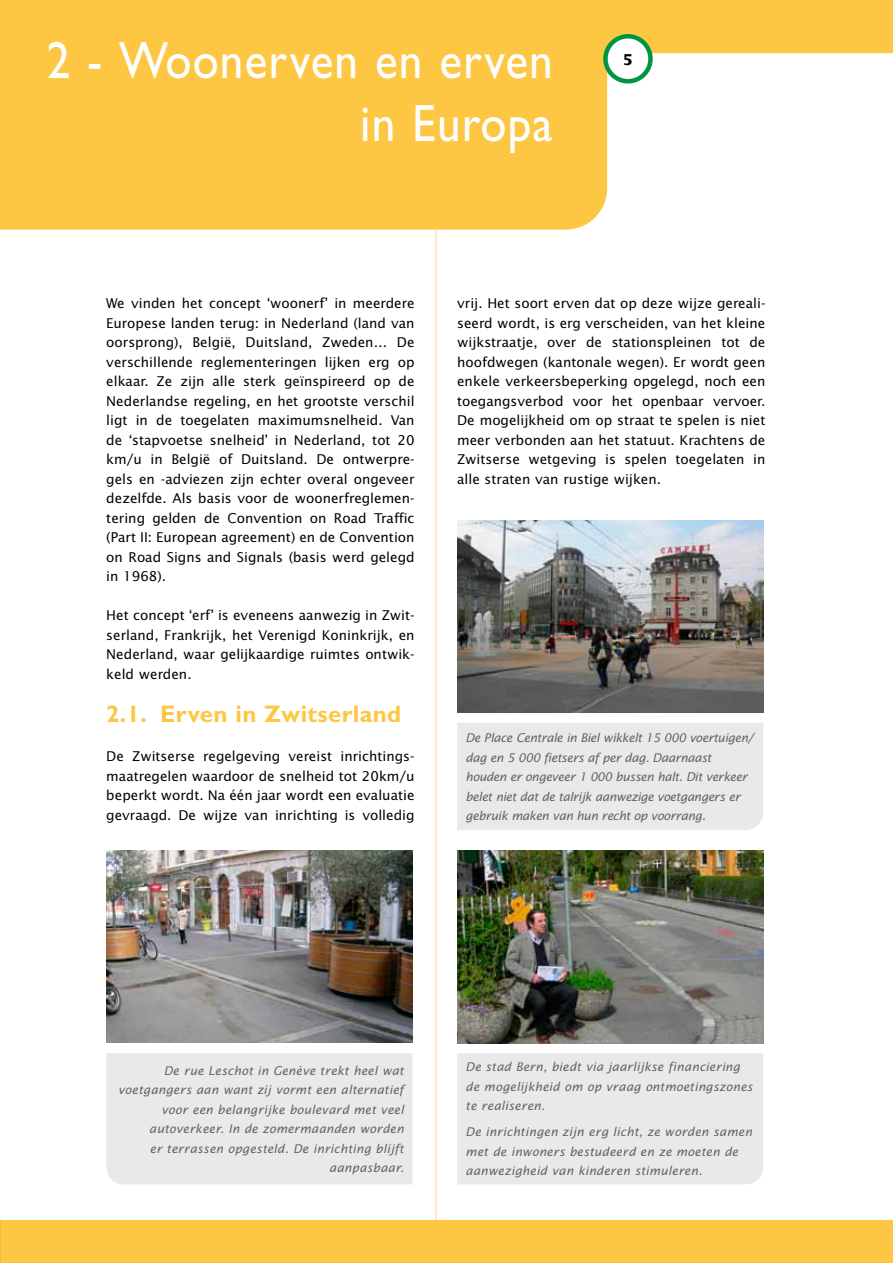
<style>
.page{position:relative;width:893px;height:1263px;background:#fff}
.page>*{position:absolute;margin:0;border:0;box-sizing:border-box;transform-origin:0 0}
.t1{font:52.5px/63px "Gill Sans Std";letter-spacing:.025em;color:#fff;text-align:right;scale:.9 1}
.t2{font:700 24px "Gill Sans Std";letter-spacing:.015em;color:#fdc643}
.t3{font:700 15px "Lucida Sans Std";color:#000}
.t4{font:13.5px/19.5px "Lucida Sans Std";color:#000;text-align:justify}
.t5{font:italic 12px/19.5px "Lucida Sans Std";letter-spacing:.015em;color:#646363}
.t6{font:italic 12px/19.5px "Lucida Sans Std";letter-spacing:-.03em;color:#646363}
</style>
<div class="page">
<hr style="left:435px;top:216px;width:1px;height:1023px;background:#fed785">
<div style="left:0;top:1220px;width:893px;height:43px;background:#fdc643"></div>
<svg style="left:0;top:0;width:893px;height:230px;fill:#fdc643"></svg>
<svg style="left:605px;top:36px;width:45px;height:45px"></svg>
<div style="left:603px;top:34px;width:50px;height:50px;border:4px solid #009641;border-radius:50%"></div>
<img style="left:106px;top:851px;width:307px;height:191px">
<img style="left:457px;top:521px;width:306px;height:191px">
<img style="left:457px;top:851px;width:306px;height:192px">
<div style="left:457px;top:723px;width:306px;height:107px;background:#e9e9e9"></div>
<div style="left:457px;top:1053px;width:306px;height:131px;background:#e9e9e9"></div>
<div style="left:106px;top:1053px;width:306px;height:131px;background:#e9e9e9"></div>
<h1 class="t1" style="left:47px;top:29px;width:564px">2 - Woonerven en erven in Europa</h1>
<p class="t3" style="left:622px;top:51px;width:12px">5</p>
<p class="t4" style="left:106px;top:294px;width:310px">We vinden het concept ‘woonerf’ in meerdere Europese landen terug: in Nederland (land van oorsprong), België, Duitsland, Zweden… De verschillende reglementeringen lijken erg op elkaar. Ze zijn alle sterk geïnspireerd op de Nederlandse regeling, en het grootste verschil ligt in de toegelaten maximumsnelheid. Van de ‘stapvoetse snelheid’ in Nederland, tot 20 km/u in België of Duitsland. De ontwerpre&shy;gels en -adviezen zijn echter overal ongeveer dezelfde. Als basis voor de woonerfreglemen&shy;tering gelden de Convention on Road Traffic (Part II: European agreement) en de Convention on Road Signs and Signals (basis werd gelegd in 1968).</p>
<p class="t4" style="left:106px;top:606px;width:310px">Het concept ‘erf’ is eveneens aanwezig in Zwit&shy;serland, Frankrijk, het Verenigd Koninkrijk, en Nederland, waar gelijkaardige ruimtes ontwik&shy;keld werden.</p>
<h2 class="t2" style="left:106px;top:700px;width:296px">2.1. Erven in Zwitserland</h2>
<p class="t4" style="left:106px;top:747px;width:310px">De Zwitserse regelgeving vereist inrichtings&shy;maatregelen waardoor de snelheid tot 20km/u beperkt wordt. Na één jaar wordt een evaluatie gevraagd. De wijze van inrichting is volledig</p>
<p class="t4" style="left:457px;top:294px;width:310px">vrij. Het soort erven dat op deze wijze gereali&shy;seerd wordt, is erg verscheiden, van het kleine wijkstraatje, over de stationspleinen tot de hoofdwegen (kantonale wegen). Er wordt geen enkele verkeersbeperking opgelegd, noch een toegangsverbod voor het openbaar vervoer.<br>De mogelijkheid om op straat te spelen is niet meer verbonden aan het statuut. Krachtens de Zwitserse wetgeving is spelen toegelaten in alle straten van rustige wijken.</p>
<p class="t6" style="left:466px;top:728px;width:289px">De Place Centrale in Biel wikkelt 15 000 voertuigen/ dag en 5 000 fietsers af per dag. Daarnaast houden er ongeveer 1 000 bussen halt. Dit verkeer belet niet dat de talrijk aanwezige voetgangers er gebruik maken van hun recht op voorrang.</p>
<p class="t5" style="left:118px;top:1061px;width:287px;text-align:right">De rue Leschot in Genève trekt heel wat voetgangers aan want zij vormt een alternatief voor een belangrijke boulevard met veel autoverkeer. In de zomermaanden worden<br>er terrassen opgesteld. De inrichting blijft aanpasbaar.</p>
<p class="t5" style="left:466px;top:1057px;width:289px">De stad Bern, biedt via jaarlijkse financiering de mogelijkheid om op vraag ontmoetingszones te realiseren.</p>
<p class="t5" style="left:466px;top:1122px;width:288px">De inrichtingen zijn erg licht, ze worden samen met de inwoners bestudeerd en ze moeten de aanwezigheid van kinderen stimuleren.</p>
</div>
